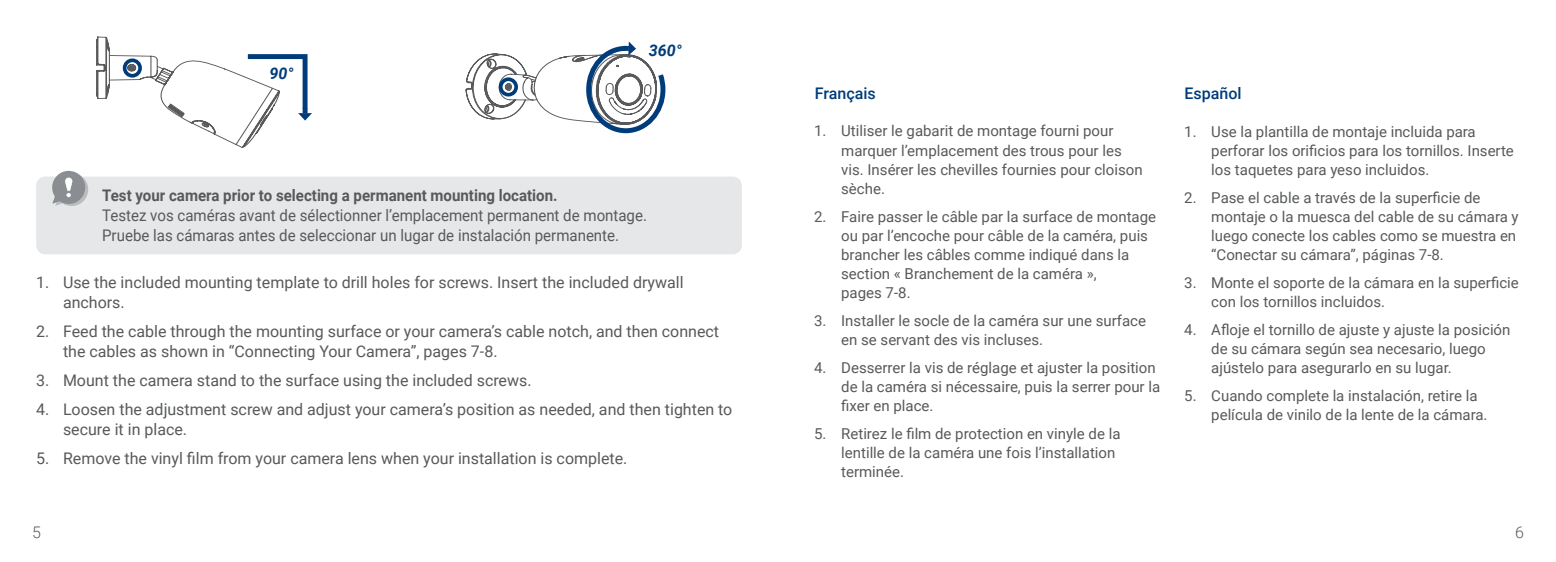
<style>
.page{position:relative;width:1556px;height:562px;background:#fff}
.page>*{position:absolute;margin:0;border:0;box-sizing:border-box;transform-origin:0 0}
.t1{font:16px/20px "Roboto";color:#58595b}
.t2{font:16px/20px "Roboto";color:#58595b;scale:.94 1}
.t3{font:700 16px "Roboto";color:#58595b;scale:.94 1}
.t4{font:500 16px "Roboto";color:#003c7a}
.t5{font:italic 700 16px "Roboto";color:#003c7a}
.t6{font:300 16px "Roboto";color:#58595b}
.t7{font:15px/19px "Roboto";color:#58595b}
</style>
<div class="page">
<div style="left:36px;top:176px;width:705px;height:78px;background:#e6e7e8;border-radius:9px"></div>
<svg style="left:52px;top:171px;width:36px;height:35px"></svg>
<svg style="left:466px;top:42px;width:200px;height:92px"></svg>
<div style="left:499px;top:77px;width:19px;height:19px;border:4px solid #003c7a;border-radius:50%"></div>
<svg style="left:96px;top:37px;width:216px;height:111px"></svg>
<div style="left:123px;top:58px;width:19px;height:20px;border:4px solid #003c7a;border-radius:50%"></div>
<p class="t5" style="left:269px;top:62px;width:26px">90°</p>
<p class="t5" style="left:648px;top:39px;width:35px">360°</p>
<p class="t3" style="left:102px;top:184px;width:486px">Test your camera prior to selecting a permanent mounting location.</p>
<p class="t2" style="left:102px;top:204px;width:581px">Testez vos caméras avant de sélectionner l’emplacement permanent de montage.<br>Pruebe las cámaras antes de seleccionar un lugar de instalación permanente.</p>
<p class="t1" style="left:63px;top:272px;width:622px;text-indent:-27px">1. Use the included mounting template to drill holes for screws. Insert the included drywall anchors.</p>
<p class="t1" style="left:63px;top:321px;width:657px;text-indent:-27px">2. Feed the cable through the mounting surface or your camera’s cable notch, and then connect the cables as shown in “Connecting Your Camera”, pages 7-8.</p>
<p class="t1" style="left:36px;top:369px;width:497px">3. Mount the camera stand to the surface using the included screws.</p>
<p class="t1" style="left:63px;top:398px;width:671px;text-indent:-27px">4. Loosen the adjustment screw and adjust your camera’s position as needed, and then tighten to secure it in place.</p>
<p class="t1" style="left:36px;top:447px;width:593px">5. Remove the vinyl film from your camera lens when your installation is complete.</p>
<p class="t6" style="left:32px;top:521px;width:10px">5</p>
<p class="t4" style="left:815px;top:82px;width:62px">Français</p>
<p class="t4" style="left:1184px;top:82px;width:59px">Español</p>
<p class="t7" style="left:841px;top:121px;width:303px;text-indent:-27px">1. Utiliser le gabarit de montage fourni pour marquer l’emplacement des trous pour les vis. Insérer les chevilles fournies pour cloison sèche.</p>
<p class="t7" style="left:841px;top:206px;width:316px;text-indent:-27px">2. Faire passer le câble par la surface de montage ou par l’encoche pour câble de la caméra, puis brancher les câbles comme indiqué dans la section « Branchement de la caméra »,<br>pages 7-8.</p>
<p class="t7" style="left:841px;top:310px;width:306px;text-indent:-27px">3. Installer le socle de la caméra sur une surface en se servant des vis incluses.</p>
<p class="t7" style="left:841px;top:357px;width:320px;text-indent:-27px">4. Desserrer la vis de réglage et ajuster la position de la caméra si nécessaire, puis la serrer pour la fixer en place.</p>
<p class="t7" style="left:841px;top:423px;width:281px;text-indent:-27px">5. Retirez le film de protection en vinyle de la lentille de la caméra une fois l’installation terminée.</p>
<p class="t7" style="left:1211px;top:121px;width:304px;text-indent:-27px">1. Use la plantilla de montaje incluida para perforar los orificios para los tornillos. Inserte los taquetes para yeso incluidos.</p>
<p class="t7" style="left:1211px;top:187px;width:309px;text-indent:-27px">2. Pase el cable a través de la superficie de montaje o la muesca del cable de su cámara y luego conecte los cables como se muestra en “Conectar su cámara”, páginas 7-8.</p>
<p class="t7" style="left:1211px;top:272px;width:309px;text-indent:-27px">3. Monte el soporte de la cámara en la superficie con los tornillos incluidos.</p>
<p class="t7" style="left:1211px;top:319px;width:301px;text-indent:-27px">4. Afloje el tornillo de ajuste y ajuste la posición de su cámara según sea necesario, luego ajústelo para asegurarlo en su lugar.</p>
<p class="t7" style="left:1211px;top:385px;width:278px;text-indent:-27px">5. Cuando complete la instalación, retire la película de vinilo de la lente de la cámara.</p>
<p class="t6" style="left:1514px;top:521px;width:10px">6</p>
</div>
